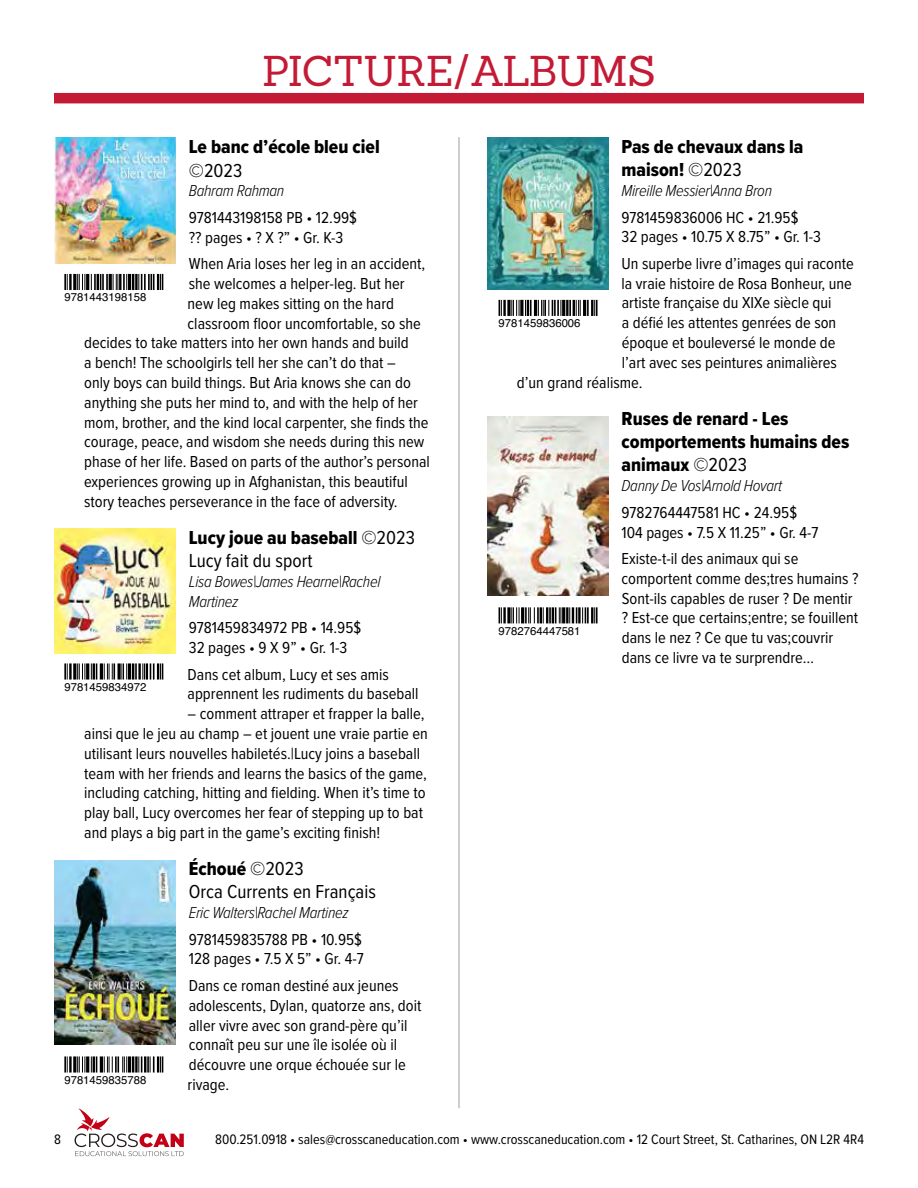
<style>
.page{position:relative;width:918px;height:1188px;background:#fff}
.page>*{position:absolute;margin:0;border:0;box-sizing:border-box;transform-origin:0 0}
.t1{font:42px "Sanchez";letter-spacing:-.03em;color:#c31a35}
.t2{font:19.5px/23.4px "Proxima Nova Cond Extrabld";color:#000}
.t3{font:19.5px "Proxima Nova Cond";color:#000}
.t4{font:16.5px/19.8px "Proxima Nova Cond";color:#000}
.t5{font:italic 300 16.5px/19.8px "Proxima Nova Cond";letter-spacing:-.02em;color:#000}
.t6{font:14.25px "Proxima Nova Cond";color:#000}
.t7{font:11.4px "Helvetica";color:#000}
.s1{font-family:"Proxima Nova Cond"}
</style>
<div class="page">
<svg style="left:75px;top:1108px;width:109px;height:48px"></svg>
<hr style="left:458px;top:137px;width:2px;height:971px;background:#bcbec0">
<div style="left:54px;top:93px;width:810px;height:10px;background:#c31a35"></div>
<img style="left:55px;top:138px;width:120px;height:125px">
<img style="left:55px;top:529px;width:120px;height:124px">
<img style="left:55px;top:860px;width:120px;height:185px">
<img style="left:487px;top:137px;width:121px;height:152px">
<img style="left:487px;top:416px;width:121px;height:180px">
<svg style="left:64px;top:274px;width:4px;height:16px"></svg>
<hr style="left:69px;top:274px;width:3px;height:16px;background:#000">
<hr style="left:73px;top:274px;width:3px;height:16px;background:#000">
<svg style="left:77px;top:274px;width:86px;height:16px"></svg>
<svg style="left:64px;top:663px;width:4px;height:17px"></svg>
<hr style="left:69px;top:663px;width:3px;height:17px;background:#000">
<hr style="left:73px;top:663px;width:3px;height:17px;background:#000">
<svg style="left:77px;top:663px;width:20px;height:17px"></svg>
<hr style="left:100px;top:663px;width:3px;height:17px;background:#000">
<svg style="left:104px;top:663px;width:11px;height:17px"></svg>
<svg style="left:117px;top:663px;width:4px;height:17px"></svg>
<svg style="left:122px;top:663px;width:41px;height:17px"></svg>
<svg style="left:64px;top:1056px;width:4px;height:17px"></svg>
<hr style="left:69px;top:1056px;width:3px;height:17px;background:#000">
<hr style="left:73px;top:1056px;width:3px;height:17px;background:#000">
<svg style="left:77px;top:1056px;width:20px;height:17px"></svg>
<hr style="left:100px;top:1056px;width:3px;height:17px;background:#000">
<svg style="left:104px;top:1056px;width:59px;height:17px"></svg>
<svg style="left:499px;top:300px;width:3px;height:16px"></svg>
<hr style="left:503px;top:300px;width:3px;height:16px;background:#000">
<svg style="left:507px;top:300px;width:4px;height:16px"></svg>
<svg style="left:511px;top:300px;width:21px;height:16px"></svg>
<hr style="left:534px;top:300px;width:3px;height:16px;background:#000">
<svg style="left:538px;top:300px;width:24px;height:16px"></svg>
<hr style="left:562px;top:300px;width:3px;height:16px;background:#000">
<hr style="left:566px;top:300px;width:3px;height:16px;background:#000">
<svg style="left:569px;top:300px;width:12px;height:16px"></svg>
<hr style="left:583px;top:300px;width:3px;height:16px;background:#000">
<svg style="left:587px;top:300px;width:11px;height:16px"></svg>
<svg style="left:499px;top:607px;width:3px;height:16px"></svg>
<hr style="left:503px;top:607px;width:3px;height:16px;background:#000">
<svg style="left:507px;top:607px;width:4px;height:16px"></svg>
<svg style="left:511px;top:607px;width:51px;height:16px"></svg>
<hr style="left:562px;top:607px;width:3px;height:16px;background:#000">
<hr style="left:566px;top:607px;width:3px;height:16px;background:#000">
<svg style="left:569px;top:607px;width:29px;height:16px"></svg>
<h1 class="t1" style="left:262px;top:43px;width:395px">PICTURE/ALBUMS</h1>
<p class="t2" style="left:189px;top:135px;width:192px">Le banc d’école bleu ciel</p>
<p class="t3" style="left:189px;top:156px;width:55px">©2023</p>
<p class="t5" style="left:189px;top:180px;width:97px">Bahram Rahman</p>
<p class="t4" style="left:189px;top:207px;width:170px">9781443198158 PB • 12.99$ ?? pages • ? X ?” • Gr. K-3</p>
<p class="t4" style="left:189px;top:253px;width:238px">When Aria loses her leg in an accident,</p>
<p class="t4" style="left:189px;top:273px;width:217px">she welcomes a helper-leg. But her</p>
<p class="t4" style="left:188px;top:293px;width:208px">new leg makes sitting on the hard</p>
<p class="t4" style="left:188px;top:313px;width:235px">classroom floor uncomfortable, so she</p>
<p class="t4" style="left:84px;top:332px;width:326px">decides to take matters into her own hands and build</p>
<p class="t4" style="left:84px;top:352px;width:313px">a bench! The schoolgirls tell her she can’t do that –</p>
<p class="t4" style="left:84px;top:372px;width:328px">only boys can build things. But Aria knows she can do</p>
<p class="t4" style="left:84px;top:392px;width:335px">anything she puts her mind to, and with the help of her</p>
<p class="t4" style="left:84px;top:412px;width:346px">mom, brother, and the kind local carpenter, she finds the</p>
<p class="t4" style="left:84px;top:431px;width:342px">courage, peace, and wisdom she needs during this new</p>
<p class="t4" style="left:84px;top:451px;width:347px">phase of her life. Based on parts of the author’s personal</p>
<p class="t4" style="left:84px;top:471px;width:325px">experiences growing up in Afghanistan, this beautiful</p>
<p class="t4" style="left:84px;top:491px;width:315px">story teaches perseverance in the face of adversity.</p>
<p class="t2" style="left:189px;top:525px;width:228px">Lucy joue au baseball <span class="s1">©2023</span></p>
<p class="t3" style="left:189px;top:546px;width:125px">Lucy fait du sport</p>
<p class="t5" style="left:189px;top:571px;width:193px">Lisa Bowes|James Hearne|Rachel<br>Martinez</p>
<p class="t4" style="left:189px;top:617px;width:174px">9781459834972 PB • 14.95$<br>32 pages • 9 X 9” • Gr. 1-3</p>
<p class="t4" style="left:188px;top:664px;width:232px">Dans cet album, Lucy et ses amis apprennent les rudiments du baseball</p>
<p class="t4" style="left:84px;top:703px;width:345px;text-indent:103px">– comment attraper et frapper la balle, ainsi que le jeu au champ – et jouent une vraie partie en utilisant leurs nouvelles habiletés.|Lucy joins a baseball team with her friends and learns the basics of the game, including catching, hitting and fielding. When it’s time to play ball, Lucy overcomes her fear of stepping up to bat and plays a big part in the game’s exciting finish!</p>
<p class="t2" style="left:189px;top:856px;width:116px">Échoué <span class="s1">©2023</span></p>
<p class="t3" style="left:189px;top:877px;width:189px">Orca Currents en Français</p>
<p class="t5" style="left:189px;top:902px;width:161px">Eric Walters|Rachel Martinez</p>
<p class="t4" style="left:189px;top:929px;width:176px">9781459835788 PB • 10.95$<br>128 pages • 7.5 X 5” • Gr. 4-7</p>
<p class="t4" style="left:188px;top:975px;width:235px">Dans ce roman destiné aux jeunes adolescents, Dylan, quatorze ans, doit aller vivre avec son grand-père qu’il connaît peu sur une île isolée où il découvre une orque échouée sur le rivage.</p>
<p class="t7" style="left:64px;top:289px;width:84px">9781443198158</p>
<p class="t7" style="left:64px;top:678px;width:84px">9781459834972</p>
<p class="t7" style="left:64px;top:1071px;width:84px">9781459835788</p>
<p class="t2" style="left:622px;top:134px;width:183px">Pas de chevaux dans la maison! <span class="s1">©2023</span></p>
<p class="t5" style="left:622px;top:180px;width:152px">Mireille Messier|Anna Bron</p>
<p class="t4" style="left:622px;top:206px;width:201px">9781459836006 HC • 21.95$<br>32 pages • 10.75 X 8.75” • Gr. 1-3</p>
<p class="t4" style="left:622px;top:253px;width:234px">Un superbe livre d’images qui raconte</p>
<p class="t4" style="left:622px;top:273px;width:232px">la vraie histoire de Rosa Bonheur, une</p>
<p class="t4" style="left:622px;top:292px;width:211px">artiste française du XIXe siècle qui</p>
<p class="t4" style="left:622px;top:312px;width:216px">a défié les attentes genrées de son</p>
<p class="t4" style="left:622px;top:332px;width:215px">époque et bouleversé le monde de</p>
<p class="t4" style="left:622px;top:352px;width:217px">l’art avec ses peintures animalières</p>
<p class="t4" style="left:517px;top:372px;width:127px">d’un grand réalisme.</p>
<p class="t2" style="left:622px;top:406px;width:229px">Ruses de renard - Les comportements humains des animaux <span class="s1">©2023</span></p>
<p class="t5" style="left:622px;top:475px;width:162px">Danny De Vos|Arnold Hovart</p>
<p class="t4" style="left:622px;top:502px;width:199px">9782764447581 HC • 24.95$<br>104 pages • 7.5 X 11.25” • Gr. 4-7</p>
<p class="t4" style="left:622px;top:548px;width:238px">Existe-t-il des animaux qui se comportent comme des;tres humains ?<br>Sont-ils capables de ruser ? De mentir ? Est-ce que certains;entre; se fouillent dans le nez ? Ce que tu vas;couvrir dans ce livre va te surprendre…</p>
<p class="t7" style="left:499px;top:315px;width:84px">9781459836006</p>
<p class="t7" style="left:499px;top:622px;width:84px">9782764447581</p>
<p class="t6" style="left:54px;top:1129px;width:8px">8</p>
<p class="t6" style="left:215px;top:1129px;width:650px">800.251.0918 • sales@crosscaneducation.com • www.crosscaneducation.com • 12 Court Street, St. Catharines, ON L2R 4R4</p>
</div>
